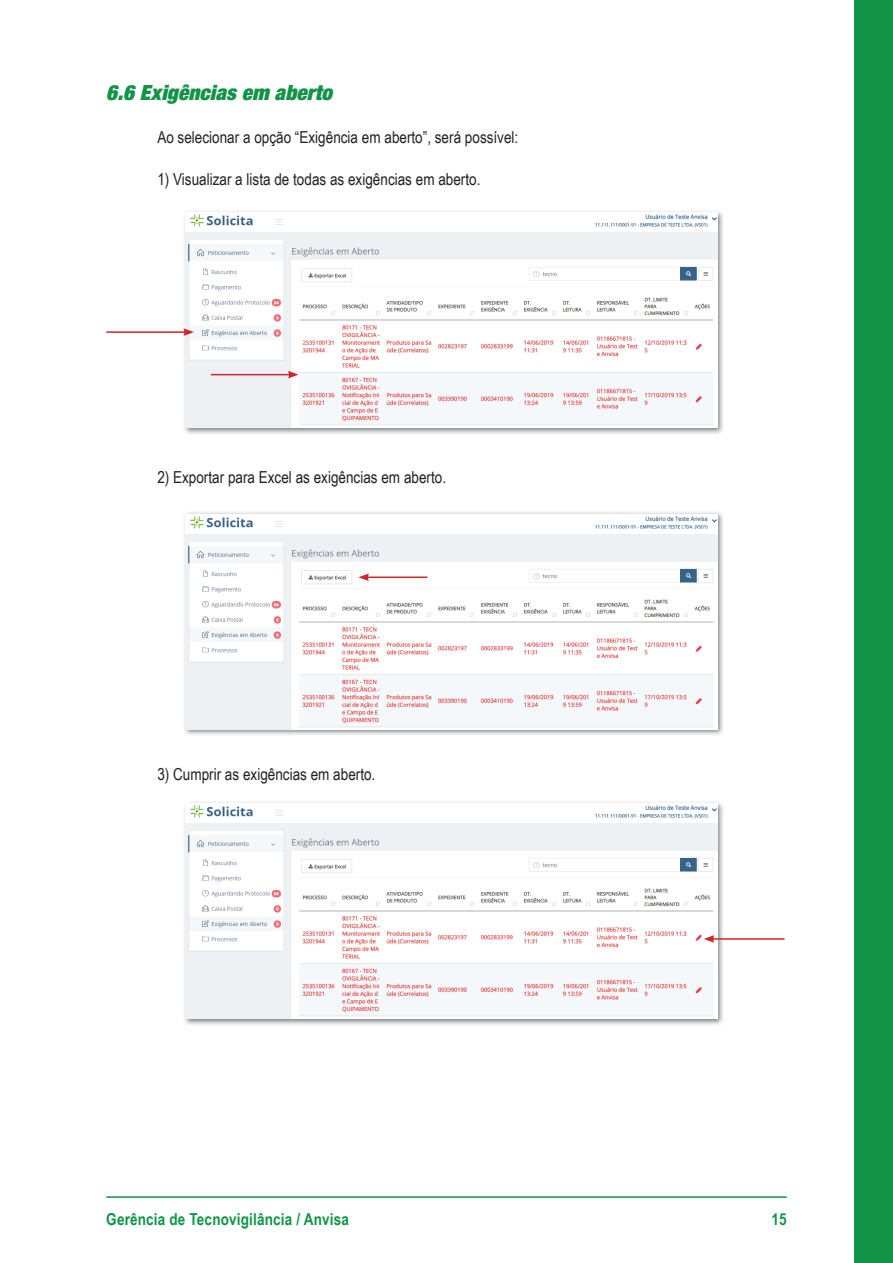
<style>
.page{position:relative;width:893px;height:1263px;background:#fff}
.page>*{position:absolute;margin:0;border:0;box-sizing:border-box;transform-origin:0 0}
.t1{font:italic 900 condensed 21px "Helvetica Neue LT Std";letter-spacing:.01em;color:#119447}
.t2{font:16.5px "Arial Narrow";color:#231f20}
.t3{font:700 16.5px "Arial Narrow";letter-spacing:.01em;color:#119447}
</style>
<div class="page">
<hr style="left:106px;top:1196px;width:681px;height:2px;background:#119447">
<div style="left:855px;top:0;width:38px;height:1263px;background:#119447"></div>
<img style="left:184px;top:211px;width:539px;height:223px">
<img style="left:186px;top:213px;width:531px;height:215px">
<img style="left:184px;top:512px;width:539px;height:223px">
<img style="left:186px;top:514px;width:531px;height:215px">
<img style="left:184px;top:802px;width:539px;height:223px">
<img style="left:186px;top:804px;width:531px;height:215px">
<hr style="left:106px;top:331px;width:80px;height:2px;background:#d1232a">
<svg style="left:183px;top:328px;width:11px;height:8px"></svg>
<hr style="left:211px;top:374px;width:79px;height:1px;background:#d1232a">
<svg style="left:288px;top:371px;width:10px;height:7px"></svg>
<hr style="left:367px;top:576px;width:60px;height:2px;background:#d1232a">
<svg style="left:358px;top:573px;width:11px;height:8px"></svg>
<hr style="left:712px;top:938px;width:72px;height:2px;background:#d1232a">
<svg style="left:704px;top:935px;width:10px;height:8px"></svg>
<p class="t1" style="left:106px;top:79px;width:227px">6.6 Exigências em aberto</p>
<p class="t2" style="left:157px;top:125px;width:362px">Ao selecionar a opção “Exigência em aberto”, será possível:</p>
<p class="t2" style="left:157px;top:167px;width:325px">1) Visualizar a lista de todas as exigências em aberto.</p>
<p class="t2" style="left:157px;top:465px;width:290px">2) Exportar para Excel as exigências em aberto.</p>
<p class="t2" style="left:157px;top:762px;width:220px">3) Cumprir as exigências em aberto.</p>
<p class="t3" style="left:106px;top:1207px;width:244px">Gerência de Tecnovigilância / Anvisa</p>
<p class="t3" style="left:771px;top:1207px;width:17px">15</p>
</div>
